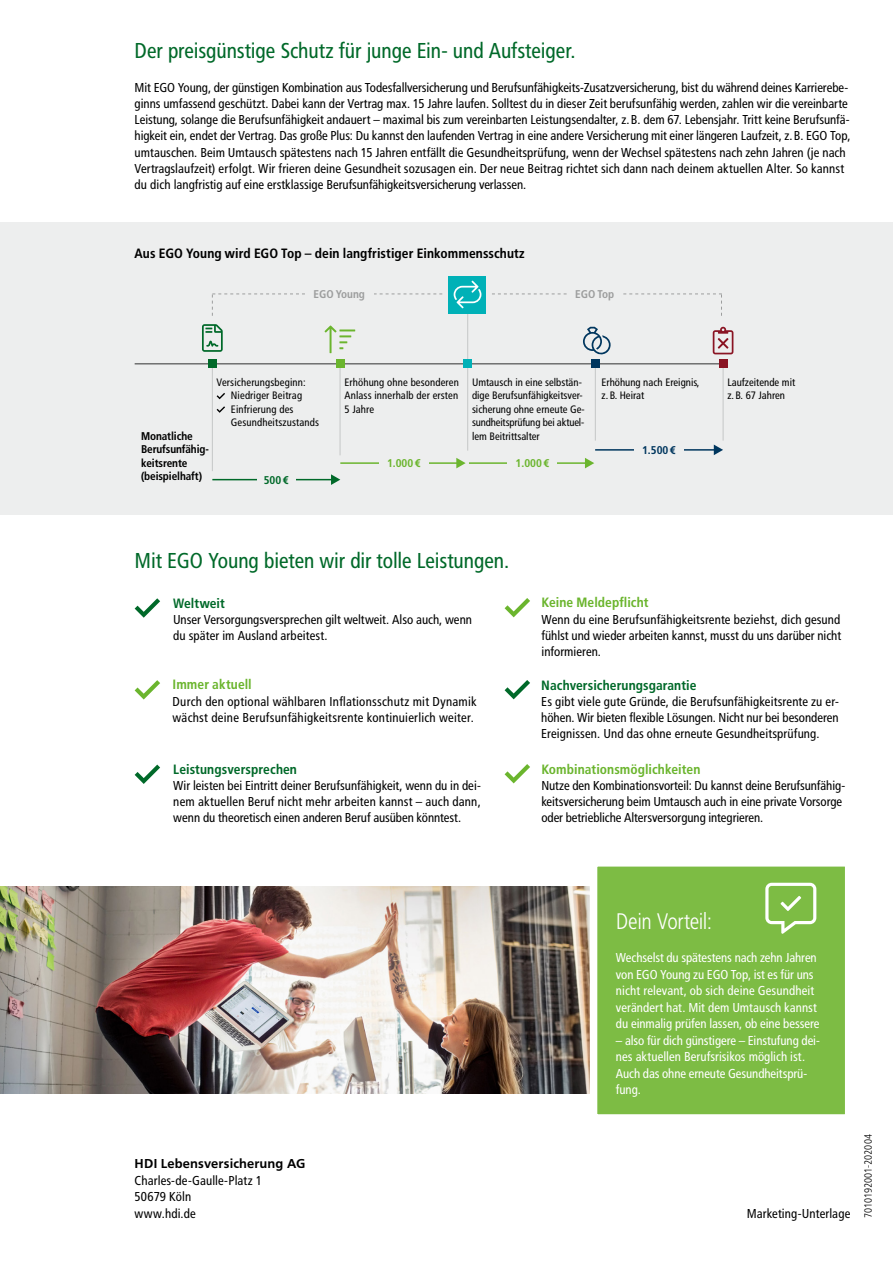
<style>
.page{position:relative;width:893px;height:1263px;background:#fff}
.page>*{position:absolute;margin:0;border:0;box-sizing:border-box;transform-origin:0 0}
.t1{font:22.5px "HDI Gerling Sans Cond Regular";letter-spacing:-.005em;color:#006929}
.t2{font:22.5px "HDI Gerling Sans Cond Light";letter-spacing:-.02em;color:#fff}
.t3{font:13.5px/16.2px "HDI Gerling Sans Cond Regular";letter-spacing:-.005em;color:#000}
.t4{font:13.5px/16.5px "HDI Gerling Sans Cond Regular";letter-spacing:-.005em;color:#fff}
.t5{font:13.5px/16.2px "HDI Gerling Sans Cond Regular";letter-spacing:.015em;color:#000}
.t6{font:13.5px "HDI Gerling Sans Cond Bold";letter-spacing:.005em;color:#000}
.t7{font:13.5px "HDI Gerling Sans Cond Bold";letter-spacing:.005em;color:#6bb52e}
.t8{font:13.5px "HDI Gerling Sans Cond Bold";letter-spacing:.005em;color:#006929}
.t9{font:13.5px "HDI Gerling Sans Bold";letter-spacing:.01em;color:#000}
.t10{font:11.25px/13.5px "HDI Gerling Sans Cond Regular";color:#000}
.t11{font:11.25px/13.5px "HDI Gerling Sans Cond Bold";letter-spacing:-.01em;color:#000}
.t12{font:11.25px "HDI Gerling Sans Cond Bold";color:#9d9e9e}
.t13{font:11.25px "HDI Gerling Sans Cond Bold";color:#6bb52e}
.t14{font:11.25px "HDI Gerling Sans Cond Bold";color:#00365e}
.t15{font:11.25px "HDI Gerling Sans Cond Bold";color:#006929}
.t16{font:10.5px "HDI Gerling Sans Cond Light";letter-spacing:-.005em;color:#000}
</style>
<div class="page">
<img style="left:0;top:887px;width:590px;height:206px">
<svg style="left:135px;top:765px;width:25px;height:19px"></svg>
<svg style="left:505px;top:598px;width:25px;height:19px"></svg>
<svg style="left:135px;top:680px;width:25px;height:19px"></svg>
<svg style="left:505px;top:764px;width:25px;height:19px"></svg>
<svg style="left:135px;top:598px;width:25px;height:20px"></svg>
<svg style="left:505px;top:680px;width:25px;height:19px"></svg>
<div style="left:0;top:223px;width:893px;height:291px;background:#edeeee"></div>
<hr style="left:723px;top:364px;width:1px;height:77px;background:#c5c7c7">
<hr style="left:595px;top:364px;width:1px;height:77px;background:#c5c7c7">
<hr style="left:467px;top:312px;width:1px;height:139px;background:#c5c7c7">
<hr style="left:340px;top:364px;width:1px;height:91px;background:#c5c7c7">
<hr style="left:212px;top:364px;width:1px;height:107px;background:#c5c7c7">
<hr style="left:135px;top:363px;width:588px;height:1px;background:#6f7070">
<svg style="left:217px;top:393px;width:8px;height:6px"></svg>
<svg style="left:217px;top:406px;width:8px;height:7px"></svg>
<div style="left:208px;top:360px;width:9px;height:8px;background:#006929"></div>
<div style="left:336px;top:359px;width:8px;height:9px;background:#6bb52e"></div>
<div style="left:463px;top:359px;width:9px;height:9px;background:#00b1b7"></div>
<div style="left:719px;top:359px;width:8px;height:9px;background:#8a1423"></div>
<div style="left:591px;top:359px;width:9px;height:9px;background:#00365e"></div>
<hr style="left:212px;top:479px;width:124px;height:1px;background:#006929">
<svg style="left:331px;top:474px;width:9px;height:11px"></svg>
<div style="left:257px;top:466px;width:38px;height:27px;background:#edeeee"></div>
<svg style="left:212px;top:294px;width:230px;height:22px"></svg>
<svg style="left:492px;top:294px;width:230px;height:22px"></svg>
<div style="left:305px;top:280px;width:68px;height:28px;background:#edeeee"></div>
<div style="left:567px;top:280px;width:55px;height:28px;background:#edeeee"></div>
<hr style="left:340px;top:462px;width:119px;height:2px;background:#6bb52e">
<hr style="left:595px;top:449px;width:123px;height:2px;background:#00365e">
<svg style="left:714px;top:445px;width:9px;height:10px"></svg>
<div style="left:634px;top:439px;width:50px;height:21px;background:#edeeee"></div>
<div style="left:449px;top:276px;width:37px;height:37px;background:#00b1b7"></div>
<svg style="left:713px;top:327px;width:20px;height:27px"></svg>
<svg style="left:454px;top:281px;width:27px;height:27px"></svg>
<svg style="left:325px;top:325px;width:30px;height:28px"></svg>
<svg style="left:583px;top:327px;width:28px;height:28px"></svg>
<div style="left:594px;top:864px;width:255px;height:255px;background:#7dbc44"></div>
<svg style="left:765px;top:883px;width:51px;height:51px"></svg>
<div style="left:590px;top:859px;width:262px;height:263px;border:8px solid #fff"></div>
<svg style="left:202px;top:324px;width:21px;height:28px"></svg>
<div style="left:379px;top:453px;width:50px;height:21px;background:#edeeee"></div>
<svg style="left:456px;top:458px;width:10px;height:10px"></svg>
<hr style="left:469px;top:462px;width:119px;height:2px;background:#6bb52e">
<div style="left:508px;top:453px;width:49px;height:21px;background:#edeeee"></div>
<svg style="left:585px;top:458px;width:9px;height:10px"></svg>
<h1 class="t1" style="left:135px;top:38px;width:443px">Der preisgünstige Schutz für junge Ein- und Aufsteiger.</h1>
<p class="t3" style="left:135px;top:79px;width:717px">Mit EGO Young, der günstigen Kombination aus Todesfallversicherung und Berufsunfähigkeits-Zusatzversicherung, bist du während deines Karrierebe&shy;ginns umfassend geschützt. Dabei kann der Vertrag max. 15 Jahre laufen. Solltest du in dieser Zeit berufsunfähig werden, zahlen wir die vereinbarte Leistung, solange die Berufsunfähigkeit andauert – maximal bis zum vereinbarten Leistungsendalter, z.B. dem 67. Lebensjahr. Tritt keine Berufsunfä&shy;higkeit ein, endet der Vertrag. Das große Plus: Du kannst den laufenden Vertrag in eine andere Versicherung mit einer längeren Laufzeit, z.B. EGO Top, umtauschen. Beim Umtausch spätestens nach 15 Jahren entfällt die Gesundheitsprüfung, wenn der Wechsel spätestens nach zehn Jahren (je nach Vertragslaufzeit) erfolgt. Wir frieren deine Gesundheit sozusagen ein. Der neue Beitrag richtet sich dann nach deinem aktuellen Alter. So kannst du dich langfristig auf eine erstklassige Berufsunfähigkeitsversicherung verlassen.</p>
<p class="t6" style="left:135px;top:245px;width:392px">Aus EGO Young wird EGO Top – dein langfristiger Einkommensschutz</p>
<p class="t12" style="left:313px;top:288px;width:53px">EGO Young</p>
<p class="t12" style="left:575px;top:288px;width:41px">EGO Top</p>
<p class="t11" style="left:141px;top:429px;width:69px">Monatliche<br>Berufsunfähig&shy;keitsrente (beispielhaft)</p>
<p class="t10" style="left:231px;top:375px;width:90px;text-indent:-14px">Versicherungsbeginn:<br>Niedriger Beitrag<br>Einfrierung des<br>Gesundheitszustands</p>
<p class="t15" style="left:264px;top:473px;width:26px">500€</p>
<p class="t10" style="left:344px;top:375px;width:116px;text-align:justify">Erhöhung ohne besonderen Anlass innerhalb der ersten 5 Jahre</p>
<p class="t10" style="left:472px;top:375px;width:114px">Umtausch in eine selbstän&shy;dige Berufsunfähigkeitsver&shy;sicherung ohne erneute Ge&shy;sundheitsprüfung bei aktuel&shy;lem Beitrittsalter</p>
<p class="t10" style="left:601px;top:375px;width:100px">Erhöhung nach Ereignis, z. B. Heirat</p>
<p class="t10" style="left:727px;top:375px;width:69px">Laufzeitende mit z. B. 67 Jahren</p>
<p class="t13" style="left:387px;top:457px;width:35px">1.000€</p>
<p class="t13" style="left:516px;top:457px;width:35px">1.000€</p>
<p class="t14" style="left:642px;top:444px;width:35px">1.500€</p>
<h1 class="t1" style="left:135px;top:548px;width:376px">Mit EGO Young bieten wir dir tolle Leistungen.</h1>
<p class="t8" style="left:173px;top:595px;width:53px">Weltweit</p>
<p class="t3" style="left:173px;top:611px;width:300px">Unser Versorgungsversprechen gilt weltweit. Also auch, wenn du später im Ausland arbeitest.</p>
<p class="t7" style="left:173px;top:677px;width:81px">Immer aktuell</p>
<p class="t5" style="left:173px;top:693px;width:306px">Durch den optional wählbaren Inflationsschutz mit Dynamik wächst deine Berufsunfähigkeitsrente kontinuierlich weiter.</p>
<p class="t8" style="left:173px;top:761px;width:125px">Leistungsversprechen</p>
<p class="t3" style="left:173px;top:778px;width:309px;text-align:justify">Wir leisten bei Eintritt deiner Berufsunfähigkeit, wenn du in dei&shy;nem aktuellen Beruf nicht mehr arbeiten kannst – auch dann, wenn du theoretisch einen anderen Beruf ausüben könntest.</p>
<p class="t7" style="left:541px;top:595px;width:109px">Keine Meldepflicht</p>
<p class="t3" style="left:541px;top:611px;width:301px;text-align:justify">Wenn du eine Berufsunfähigkeitsrente beziehst, dich gesund fühlst und wieder arbeiten kannst, musst du uns darüber nicht informieren.</p>
<p class="t8" style="left:541px;top:677px;width:157px">Nachversicherungsgarantie</p>
<p class="t3" style="left:541px;top:693px;width:299px;text-align:justify">Es gibt viele gute Gründe, die Berufsunfähigkeitsrente zu er&shy;höhen. Wir bieten flexible Lösungen. Nicht nur bei besonderen Ereignissen. Und das ohne erneute Gesundheitsprüfung.</p>
<p class="t7" style="left:541px;top:761px;width:160px">Kombinationsmöglichkeiten</p>
<p class="t3" style="left:541px;top:777px;width:305px">Nutze den Kombinationsvorteil: Du kannst deine Berufsunfähig&shy;keitsversicherung beim Umtausch auch in eine private Vorsorge oder betriebliche Altersversorgung integrieren.</p>
<p class="t9" style="left:135px;top:1156px;width:172px">HDI Lebensversicherung AG</p>
<p class="t3" style="left:135px;top:1172px;width:129px">Charles-de-Gaulle-Platz 1<br>50679 Köln<br>www.hdi.de</p>
<h1 class="t2" style="left:616px;top:909px;width:98px">Dein Vorteil:</h1>
<p class="t4" style="left:616px;top:950px;width:205px">Wechselst du spätestens nach zehn Jahren von EGO Young zu EGO Top, ist es für uns nicht relevant, ob sich deine Gesundheit verändert hat. Mit dem Umtausch kannst du einmalig prüfen lassen, ob eine bessere</p>
<p class="t4" style="left:616px;top:1032px;width:205px">– also für dich günstigere – Einstufung dei&shy;nes aktuellen Berufsrisikos möglich ist.<br>Auch das ohne erneute Gesundheitsprü&shy;fung.</p>
<p class="t3" style="left:747px;top:1205px;width:105px">Marketing-Unterlage</p>
<p class="t16" style="left:862px;top:1217px;width:85px;rotate:-90deg">7010192001-202004</p>
</div>
